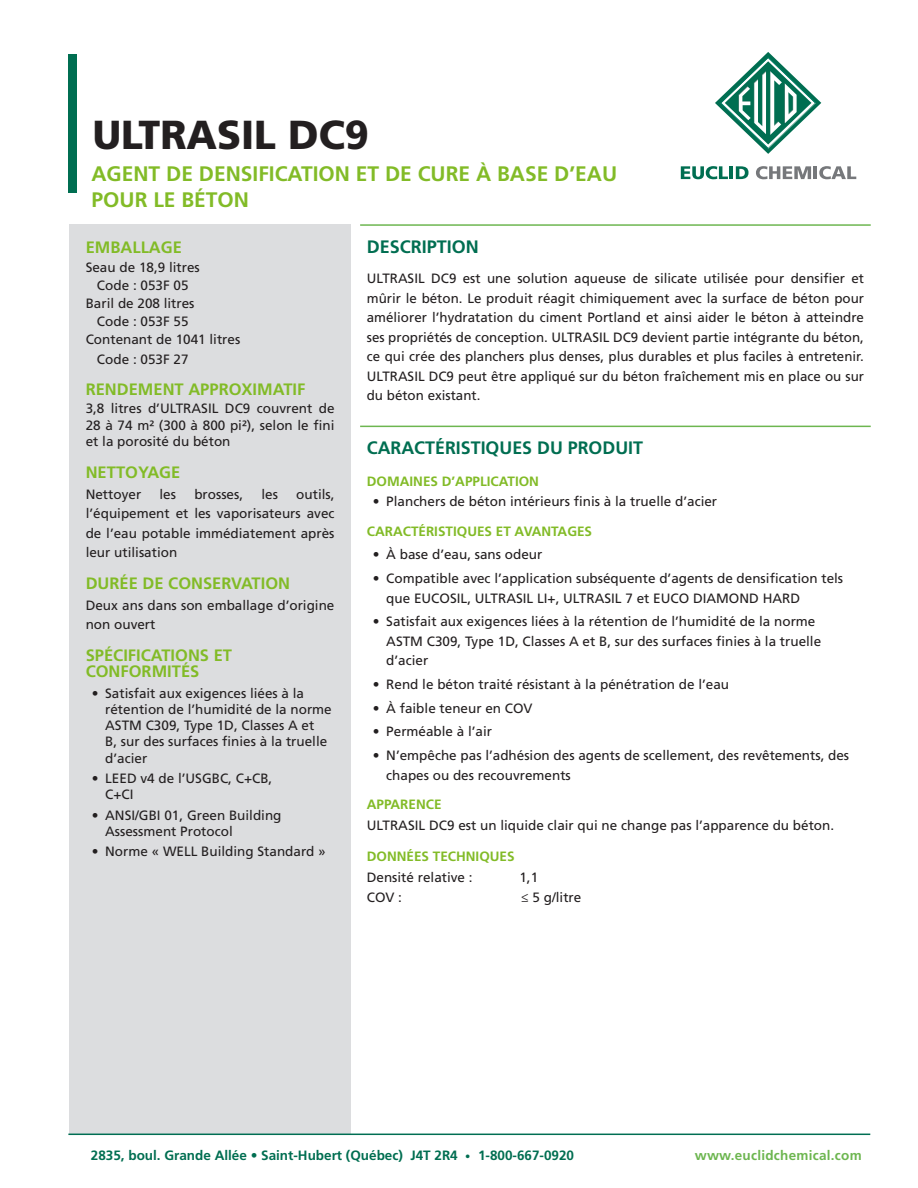
<style>
.page{position:relative;width:918px;height:1188px;background:#fff}
.page>*{position:absolute;margin:0;border:0;box-sizing:border-box;transform-origin:0 0}
.Title_-_Product_Name{font:900 40.5px "Frutiger LT Std";color:#231f20}
.Title_-_Product_Desc{font:700 21px/25.2px "Frutiger LT Std";color:#82bb27}
.Dark_Green_Subheadin{font:700 18px "Frutiger LT Std";color:#006e51}
.Light_Green_-_Side_B{font:700 16.5px/16.5px "Frutiger LT Std";color:#82bb27}
.Body_Copy{font:13.5px/19.5px "Frutiger LT Std";color:#231f20}
.Light_Green_Subheadi{font:700 13.5px "Frutiger LT Std";color:#82bb27}
.t1{font:700 13.5px "Frutiger LT Std";color:#006e51}
.t2{font:700 13.5px "Frutiger LT Std";letter-spacing:.02em;color:#6db650}
.s1{font-size:10.5px}
</style>
<div class="page">
<hr style="left:360px;top:224px;width:511px;height:2px;background:#6db650">
<hr style="left:360px;top:426px;width:511px;height:1px;background:#6db650">
<div style="left:69px;top:224px;width:282px;height:910px;background:#dcdddf"></div>
<svg style="left:715px;top:52px;width:106px;height:102px"></svg>
<svg style="left:681px;top:166px;width:68px;height:13px"></svg>
<svg style="left:756px;top:166px;width:100px;height:13px"></svg>
<div style="left:68px;top:54px;width:8px;height:139px;background:#006e51"></div>
<hr style="left:68px;top:1134px;width:802px;height:1px;background:#006e53">
<p class="Title_-_Product_Name" style="left:93px;top:110px;width:278px">ULTRASIL DC9</p>
<p class="Title_-_Product_Desc" style="left:92px;top:162px;width:527px">AGENT DE DENSIFICATION ET DE CURE À BASE D’EAU<br>POUR LE BÉTON</p>
<p class="Light_Green_-_Side_B" style="left:86px;top:239px;width:98px">EMBALLAGE</p>
<p class="Body_Copy" style="left:86px;top:258px;width:116px">Seau de 18,9 litres</p>
<p class="Body_Copy" style="left:97px;top:276px;width:93px">Code : 053F 05</p>
<p class="Body_Copy" style="left:86px;top:294px;width:110px">Baril de 208 litres</p>
<p class="Body_Copy" style="left:97px;top:312px;width:93px">Code : 053F 55</p>
<p class="Body_Copy" style="left:86px;top:330px;width:156px">Contenant de 1041 litres</p>
<p class="Body_Copy" style="left:97px;top:350px;width:93px">Code : 053F 27</p>
<p class="Light_Green_-_Side_B" style="left:86px;top:382px;width:221px">RENDEMENT APPROXIMATIF</p>
<p class="Body_Copy" style="left:86px;top:401px;width:250px;line-height:16.5px;text-align:justify">3,8 litres d’ULTRASIL DC9 couvrent de 28 à 74 m² (300 à 800 pi²), selon le fini et la porosité du béton</p>
<p class="Light_Green_-_Side_B" style="left:86px;top:464px;width:96px">NETTOYAGE</p>
<p class="Body_Copy" style="left:86px;top:485px;width:57px">Nettoyer</p>
<p class="Body_Copy" style="left:160px;top:485px;width:18px">les</p>
<p class="Body_Copy" style="left:194px;top:485px;width:50px">brosses,</p>
<p class="Body_Copy" style="left:261px;top:485px;width:18px">les</p>
<p class="Body_Copy" style="left:86px;top:485px;width:250px;text-align:justify;text-indent:211px">outils, l’équipement et les vaporisateurs avec de l’eau potable immédiatement après leur utilisation</p>
<p class="Light_Green_-_Side_B" style="left:86px;top:575px;width:206px">DURÉE DE CONSERVATION</p>
<p class="Body_Copy" style="left:86px;top:596px;width:250px">Deux ans dans son emballage d’origine non ouvert</p>
<p class="Light_Green_-_Side_B" style="left:86px;top:647px;width:148px">SPÉCIFICATIONS ET<br>CONFORMITÉS</p>
<p class="Body_Copy" style="left:105px;top:685px;width:228px;line-height:16.2px;text-indent:-14px">• Satisfait aux exigences liées à la rétention de l’humidité de la norme<br>ASTM C309, Type 1D, Classes A et<br>B, sur des surfaces finies à la truelle d’acier</p>
<p class="Body_Copy" style="left:105px;top:770px;width:169px;line-height:16.2px;text-indent:-14px">• LEED v4 de l’USGBC, C+CB,<br>C+CI</p>
<p class="Body_Copy" style="left:105px;top:807px;width:178px;line-height:16.2px;text-indent:-14px">• ANSI/GBI 01, Green Building<br>Assessment Protocol</p>
<p class="Body_Copy" style="left:92px;top:842px;width:236px">• Norme « WELL Building Standard »</p>
<p class="Dark_Green_Subheadin" style="left:367px;top:236px;width:114px">DESCRIPTION</p>
<p class="Body_Copy" style="left:367px;top:269px;width:499px;text-align:justify">ULTRASIL DC9 est une solution aqueuse de silicate utilisée pour densifier et mûrir le béton. Le produit réagit chimiquement avec la surface de béton pour améliorer l’hydratation du ciment Portland et ainsi aider le béton à atteindre ses propriétés de conception. ULTRASIL DC9 devient partie intégrante du béton, ce qui crée des planchers plus denses, plus durables et plus faciles à entretenir.<br>ULTRASIL DC9 peut être appliqué sur du béton fraîchement mis en place ou sur du béton existant.</p>
<p class="Dark_Green_Subheadin" style="left:367px;top:437px;width:278px">CARACTÉRISTIQUES DU PRODUIT</p>
<p class="Light_Green_Subheadi" style="left:367px;top:473px;width:174px">DOMAINES D’APPLICATION</p>
<p class="Body_Copy" style="left:373px;top:492px;width:346px">• Planchers de béton intérieurs finis à la truelle d’acier</p>
<p class="Light_Green_Subheadi" style="left:367px;top:523px;width:227px">CARACTÉRISTIQUES ET AVANTAGES</p>
<p class="Body_Copy" style="left:373px;top:545px;width:171px">• À base d’eau, sans odeur</p>
<p class="Body_Copy" style="left:386px;top:569px;width:458px;text-indent:-14px">• Compatible avec l’application subséquente d’agents de densification tels que EUCOSIL, ULTRASIL LI+, ULTRASIL 7 et EUCO DIAMOND HARD</p>
<p class="Body_Copy" style="left:386px;top:612px;width:436px;text-indent:-14px">• Satisfait aux exigences liées à la rétention de l’humidité de la norme<br>ASTM C309, Type 1D, Classes A et B, sur des surfaces finies à la truelle d’acier</p>
<p class="Body_Copy" style="left:373px;top:675px;width:358px">• Rend le béton traité résistant à la pénétration de l’eau</p>
<p class="Body_Copy" style="left:373px;top:698px;width:161px">• À faible teneur en COV</p>
<p class="Body_Copy" style="left:373px;top:722px;width:121px">• Perméable à l’air</p>
<p class="Body_Copy" style="left:386px;top:746px;width:464px;text-indent:-14px">• N’empêche pas l’adhésion des agents de scellement, des revêtements, des chapes ou des recouvrements</p>
<p class="Light_Green_Subheadi" style="left:367px;top:796px;width:76px">APPARENCE</p>
<p class="Body_Copy" style="left:367px;top:815px;width:469px">ULTRASIL DC9 est un liquide clair qui ne change pas l’apparence du béton.</p>
<p class="Light_Green_Subheadi" style="left:367px;top:849px;width:149px">DONNÉES TECHNIQUES</p>
<p class="Body_Copy" style="left:367px;top:868px;width:107px">Densité relative :</p>
<p class="Body_Copy" style="left:519px;top:868px;width:20px">1,1</p>
<p class="Body_Copy" style="left:367px;top:887px;width:37px">COV :</p>
<p class="Body_Copy" style="left:521px;top:887px;width:62px">≤ 5 g/litre</p>
<p class="t1" style="left:91px;top:1147px;width:485px">2835, boul. Grande Allée • Saint-Hubert (Québec) J4T 2R4 <span class="s1">•</span> 1-800-667-0920</p>
<p class="t2" style="left:695px;top:1147px;width:168px">www.euclidchemical.com</p>
</div>
